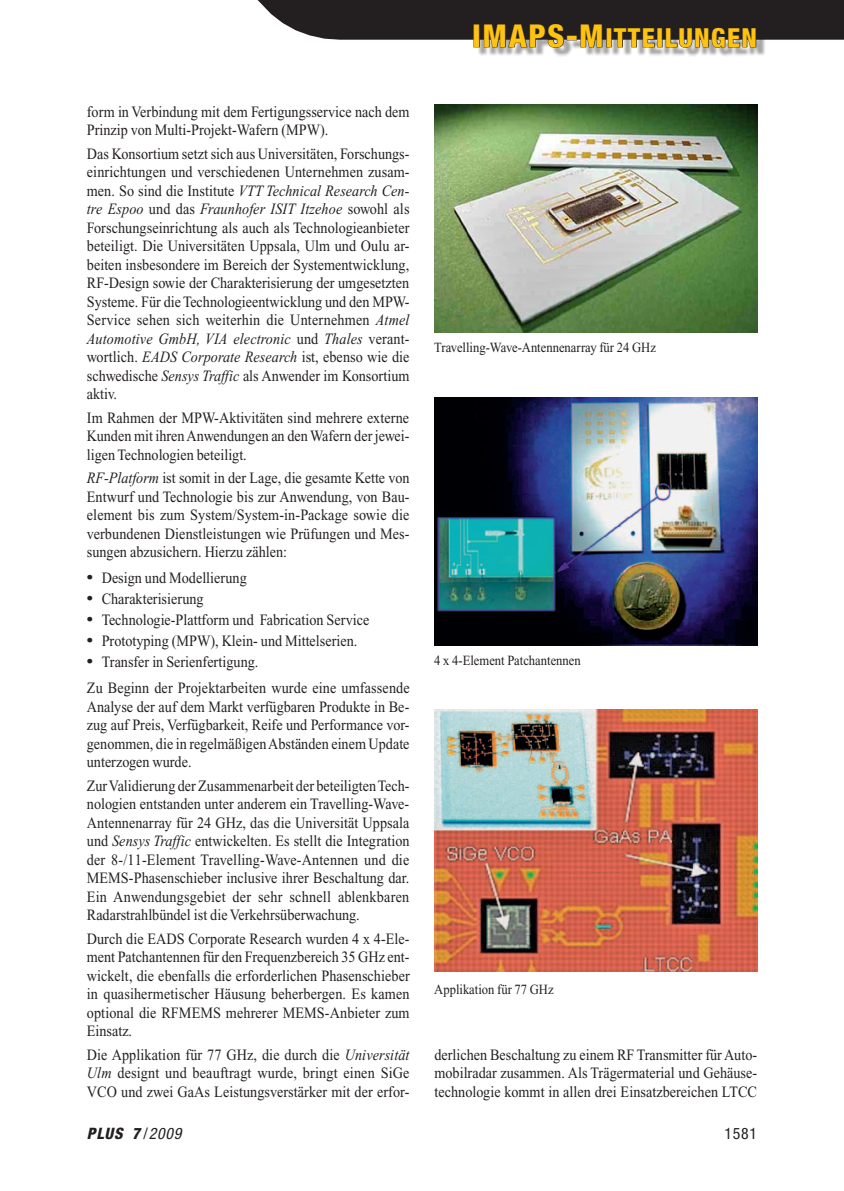
<style>
.page{position:relative;width:844px;height:1191px;background:#fff}
.page>*{position:absolute;margin:0;border:0;box-sizing:border-box;transform-origin:0 0}
.t1{font:800 condensed 26.25px "Helvetica Neue";letter-spacing:.05em;color:#fec210}
._05_09_Grute{font:15.75px/18.6px "Times New Roman";color:#231f20;text-align:justify;scale:.9 1}
.t2{font:italic 800 condensed 15.75px "Helvetica Neue";color:#231f20}
.t3{font:condensed 15.75px "Helvetica Neue";color:#231f20}
._06_08_BUZ{font:14px "Times New Roman";color:#231f20;scale:.9 1}
.s1{font-size:31.5px}
.s2{font-style:italic}
.s3{font-weight:700;font-size:17.5px}
.s4{font-weight:400;font-style:normal}
.s5{font-weight:400}
</style>
<div class="page">
<div style="left:477px;top:27px;width:288px;height:30px;background:#231f20;opacity:.4"></div>
<svg style="left:257px;top:0;width:586px;height:51px"></svg>
<img style="left:434px;top:104px;width:322px;height:228px">
<img style="left:434px;top:709px;width:322px;height:262px">
<img style="left:434px;top:398px;width:322px;height:247px">
<h1 class="t1" style="left:472px;top:21px;width:286px"><span class="s1">IMAPS-M</span>ITTEILUNGEN</h1>
<p class="_05_09_Grute" style="left:87px;top:102px;width:360px">form in Verbindung mit dem Fertigungsservice nach dem<br>Prinzip von Multi-Projekt-Wafern (MPW).</p>
<p class="_05_09_Grute" style="left:87px;top:144px;width:360px">Das Konsortium setzt sich aus Universitäten, Forschungs&shy;einrichtungen und verschiedenen Unternehmen zusam&shy;men. So sind die Institute <span class="s2">VTT Technical Research Cen&shy;tre Espoo</span> und das <span class="s2">Fraunhofer ISIT Itzehoe</span> sowohl als Forschungseinrichtung als auch als Technologieanbieter beteiligt. Die Universitäten Uppsala, Ulm und Oulu ar&shy;beiten insbesondere im Bereich der Systementwicklung, RF-Design sowie der Charakterisierung der umgesetzten Systeme. Für die Technologieentwicklung und den MPW-Service sehen sich weiterhin die Unternehmen <span class="s2">Atmel Automotive GmbH, VIA electronic</span> und <span class="s2">Thales</span> verant&shy;wortlich. <span class="s2">EADS Corporate Research</span> ist, ebenso wie die schwedische <span class="s2">Sensys Traffic</span> als Anwender im Konsortium aktiv.</p>
<p class="_05_09_Grute" style="left:87px;top:408px;width:360px">Im Rahmen der MPW-Aktivitäten sind mehrere externe Kunden mit ihren Anwendungen an den Wafern der jewei&shy;ligen Technologien beteiligt.</p>
<p class="_05_09_Grute" style="left:87px;top:468px;width:360px"><span class="s2">RF-Platform</span> ist somit in der Lage, die gesamte Kette von Entwurf und Technologie bis zur Anwendung, von Bau&shy;element bis zum System/System-in-Package sowie die verbundenen Dienstleistungen wie Prüfungen und Mes&shy;sungen abzusichern. Hierzu zählen:</p>
<p class="_05_09_Grute" style="left:87px;top:568px;width:179px"><span class="s3">•</span> Design und Modellierung</p>
<p class="_05_09_Grute" style="left:87px;top:589px;width:131px"><span class="s3">•</span> Charakterisierung</p>
<p class="_05_09_Grute" style="left:87px;top:610px;width:315px"><span class="s3">•</span> Technologie-Plattform und Fabrication Service</p>
<p class="_05_09_Grute" style="left:87px;top:631px;width:302px"><span class="s3">•</span> Prototyping (MPW), Klein- und Mittelserien.</p>
<p class="_05_09_Grute" style="left:87px;top:652px;width:192px"><span class="s3">•</span> Transfer in Serienfertigung.</p>
<p class="_05_09_Grute" style="left:87px;top:678px;width:360px">Zu Beginn der Projektarbeiten wurde eine umfassende Analyse der auf dem Markt verfügbaren Produkte in Be&shy;zug auf Preis, Verfügbarkeit, Reife und Performance vor&shy;genommen, die in regelmäßigen Abständen einem Update unterzogen wurde.</p>
<p class="_05_09_Grute" style="left:87px;top:776px;width:360px">Zur Validierung der Zusammenarbeit der beteiligten Tech&shy;nologien entstanden unter anderem ein Travelling-Wave-Antennenarray für 24 GHz, das die Universität Uppsala und <span class="s2">Sensys Traffic</span> entwickelten. Es stellt die Integration der 8-/11-Element Travelling-Wave-Antennen und die MEMS-Phasenschieber inclusive ihrer Beschaltung dar.<br>Ein Anwendungsgebiet der sehr schnell ablenkbaren Radarstrahlbündel ist die Verkehrsüberwachung.</p>
<p class="_05_09_Grute" style="left:87px;top:929px;width:360px">Durch die EADS Corporate Research wurden 4 x 4-Ele&shy;ment Patchantennen für den Frequenzbereich 35 GHz ent&shy;wickelt, die ebenfalls die erforderlichen Phasenschieber in quasihermetischer Häusung beherbergen. Es kamen optional die RFMEMS mehrerer MEMS-Anbieter zum Einsatz.</p>
<p class="_05_09_Grute" style="left:87px;top:1045px;width:360px">Die Applikation für 77 GHz, die durch die <span class="s2">Universität Ulm</span> designt und beauftragt wurde, bringt einen SiGe VCO und zwei GaAs Leistungsverstärker mit der erfor-</p>
<p class="_05_09_Grute" style="left:434px;top:1045px;width:360px">derlichen Beschaltung zu einem RF Transmitter für Auto&shy;mobilradar zusammen. Als Trägermaterial und Gehäuse&shy;technologie kommt in allen drei Einsatzbereichen LTCC</p>
<p class="_06_08_BUZ" style="left:434px;top:339px;width:248px">Travelling-Wave-Antennenarray für 24 GHz</p>
<p class="_06_08_BUZ" style="left:434px;top:653px;width:164px">4 x 4-Element Patchantennen</p>
<p class="_06_08_BUZ" style="left:434px;top:981px;width:134px">Applikation für 77 GHz</p>
<p class="t2" style="left:87px;top:1123px;width:96px">PLUS 7 <span class="s4">/</span><span class="s5">2009</span></p>
<p class="t3" style="left:724px;top:1124px;width:34px">1581</p>
</div>
